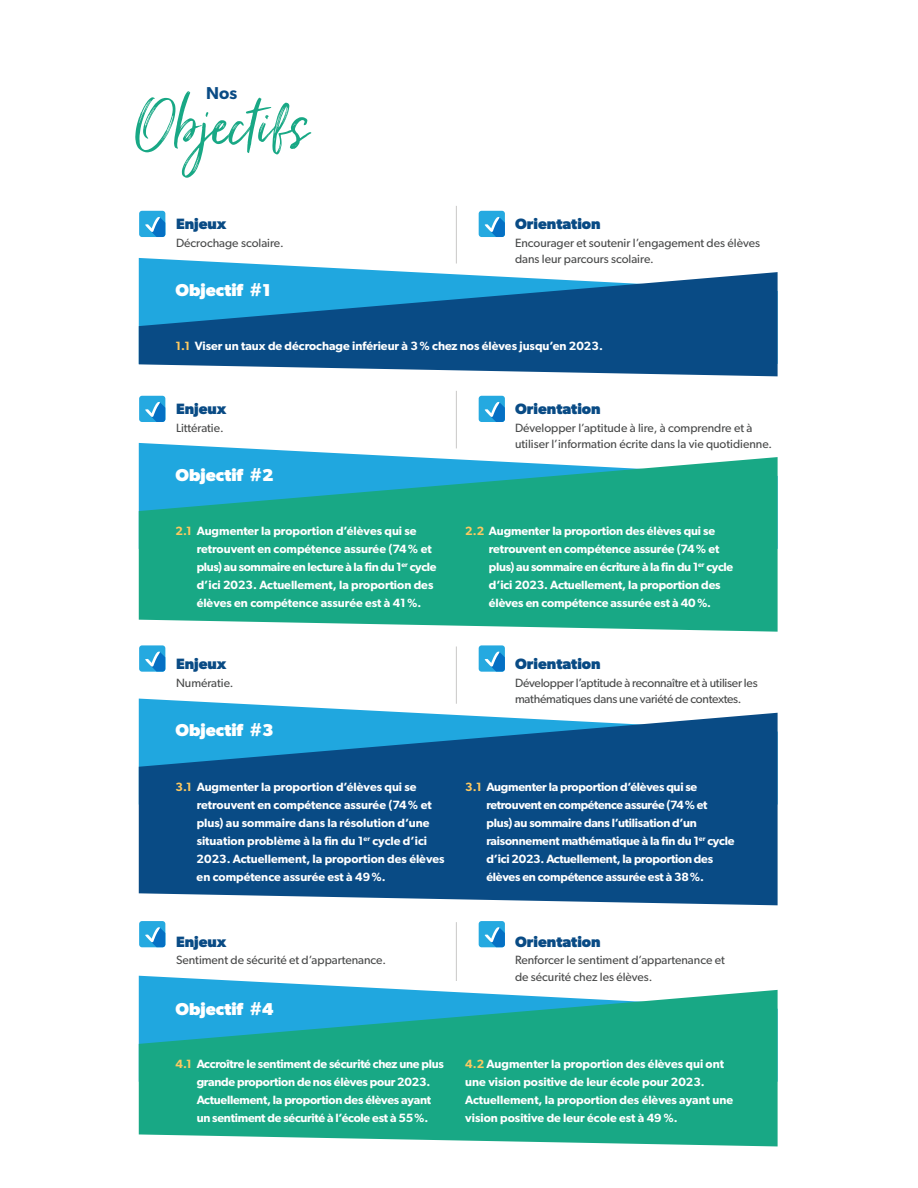
<style>
.page{position:relative;width:918px;height:1188px;background:#fff}
.page>*{position:absolute;margin:0;border:0;box-sizing:border-box;transform-origin:0 0}
.t1{font:79.5px "Just Lovely";color:#18a885}
.t2{font:700 17.25px "Gibson";color:#fff}
.t3{font:600 17.25px "Gibson";color:#094b85}
.t4{font:700 15px "Gibson";color:#094b85}
.t5{font:600 12px/18px "Gibson";letter-spacing:-.01em;color:#fff}
.t6{font:12px/16.2px "Gibson";color:#494a4a}
.t7{font:12px/16.2px "Gibson";letter-spacing:-.02em;color:#494a4a}
.s1{color:#fec960}
</style>
<div class="page">
<div style="left:139px;top:211px;width:26px;height:26px;background:#25a9e0;border-radius:3px"></div>
<svg style="left:145px;top:217px;width:20px;height:20px"></svg>
<div style="left:479px;top:211px;width:26px;height:26px;background:#25a9e0;border-radius:3px"></div>
<svg style="left:484px;top:217px;width:21px;height:20px"></svg>
<hr style="left:456px;top:206px;width:1px;height:58px;background:#c9c8c7">
<svg style="left:139px;top:258px;width:318px;height:14px"></svg>
<svg style="left:139px;top:272px;width:639px;height:104px;background:#236fa4"></svg>
<div style="left:139px;top:396px;width:26px;height:26px;background:#25a9e0;border-radius:3px"></div>
<svg style="left:145px;top:402px;width:20px;height:20px"></svg>
<div style="left:479px;top:396px;width:26px;height:26px;background:#25a9e0;border-radius:3px"></div>
<svg style="left:484px;top:402px;width:21px;height:20px"></svg>
<hr style="left:456px;top:391px;width:1px;height:57px;background:#c9c8c7">
<svg style="left:139px;top:443px;width:318px;height:14px"></svg>
<svg style="left:139px;top:457px;width:639px;height:175px;background:#26ac98"></svg>
<hr style="left:456px;top:922px;width:1px;height:59px;background:#c9c8c7">
<svg style="left:139px;top:976px;width:639px;height:14px"></svg>
<svg style="left:139px;top:990px;width:639px;height:156px;background:#26ac99"></svg>
<div style="left:139px;top:645px;width:26px;height:27px;background:#25a9e0;border-radius:3px"></div>
<svg style="left:145px;top:651px;width:20px;height:21px"></svg>
<div style="left:479px;top:645px;width:26px;height:27px;background:#25a9e0;border-radius:3px"></div>
<svg style="left:484px;top:651px;width:21px;height:21px"></svg>
<hr style="left:456px;top:646px;width:1px;height:58px;background:#c9c8c7">
<svg style="left:139px;top:699px;width:639px;height:14px"></svg>
<svg style="left:139px;top:713px;width:639px;height:192px;background:#175e95"></svg>
<div style="left:139px;top:921px;width:26px;height:26px;background:#25a9e0;border-radius:3px"></div>
<svg style="left:145px;top:927px;width:20px;height:20px"></svg>
<div style="left:479px;top:921px;width:26px;height:26px;background:#25a9e0;border-radius:3px"></div>
<svg style="left:484px;top:927px;width:21px;height:20px"></svg>
<h2 class="t3" style="left:206px;top:82px;width:32px">Nos</h2>
<h1 class="t1" style="left:134px;top:76px;width:176px">Objectifs</h1>
<p class="t4" style="left:176px;top:215px;width:52px">Enjeux</p>
<p class="t4" style="left:515px;top:215px;width:87px">Orientation</p>
<p class="t6" style="left:176px;top:234px;width:109px">Décrochage scolaire.</p>
<p class="t6" style="left:515px;top:234px;width:246px">Encourager et soutenir l’engagement des élèves dans leur parcours scolaire.</p>
<h2 class="t2" style="left:176px;top:279px;width:97px">Objectif #1</h2>
<p class="t5" style="left:176px;top:337px;width:429px"><span class="s1">1.1</span> Viser un taux de décrochage inférieur à 3% chez nos élèves jusqu’en 2023.</p>
<p class="t4" style="left:176px;top:400px;width:52px">Enjeux</p>
<p class="t4" style="left:515px;top:400px;width:87px">Orientation</p>
<p class="t6" style="left:176px;top:419px;width:49px">Littératie.</p>
<p class="t6" style="left:515px;top:419px;width:259px">Développer l’aptitude à lire, à comprendre et à utiliser l’information écrite dans la vie quotidienne.</p>
<h2 class="t2" style="left:176px;top:464px;width:100px">Objectif #2</h2>
<p class="t5" style="left:197px;top:522px;width:241px;text-indent:-21px"><span class="s1">2.1</span> Augmenter la proportion d’élèves qui se retrouvent en compétence assurée (74% et plus) au sommaire en lecture à la fin du 1<sup>er</sup> cycle d’ici 2023. Actuellement, la proportion des élèves en compétence assurée est à 41%.</p>
<p class="t5" style="left:489px;top:522px;width:246px;text-indent:-24px"><span class="s1">2.2</span> Augmenter la proportion des élèves qui se retrouvent en compétence assurée (74% et plus) au sommaire en écriture à la fin du 1<sup>er</sup> cycle d’ici 2023. Actuellement, la proportion des élèves en compétence assurée est à 40%.</p>
<p class="t4" style="left:176px;top:655px;width:52px">Enjeux</p>
<p class="t4" style="left:515px;top:655px;width:87px">Orientation</p>
<p class="t6" style="left:176px;top:675px;width:59px">Numératie.</p>
<p class="t7" style="left:515px;top:675px;width:244px">Développer l’aptitude à reconnaître et à utiliser les mathématiques dans une variété de contextes.</p>
<h2 class="t2" style="left:176px;top:720px;width:100px">Objectif #3</h2>
<p class="t5" style="left:197px;top:778px;width:249px;text-indent:-21px"><span class="s1">3.1</span> Augmenter la proportion d’élèves qui se retrouvent en compétence assurée (74% et plus) au sommaire dans la résolution d’une situation problème à la fin du 1<sup>er</sup> cycle d’ici 2023. Actuellement, la proportion des élèves en compétence assurée est à 49%.</p>
<p class="t5" style="left:486px;top:778px;width:250px;text-indent:-21px"><span class="s1">3.1</span> Augmenter la proportion d’élèves qui se retrouvent en compétence assurée (74% et plus) au sommaire dans l’utilisation d’un raisonnement mathématique à la fin du 1<sup>er</sup> cycle d’ici 2023. Actuellement, la proportion des élèves en compétence assurée est à 38%.</p>
<p class="t4" style="left:176px;top:933px;width:52px">Enjeux</p>
<p class="t4" style="left:515px;top:933px;width:87px">Orientation</p>
<p class="t6" style="left:176px;top:952px;width:212px">Sentiment de sécurité et d’appartenance.</p>
<p class="t6" style="left:515px;top:952px;width:211px">Renforcer le sentiment d’appartenance et de sécurité chez les élèves.</p>
<h2 class="t2" style="left:176px;top:999px;width:100px">Objectif #4</h2>
<p class="t5" style="left:197px;top:1055px;width:249px;text-indent:-21px"><span class="s1">4.1</span> Accroître le sentiment de sécurité chez une plus grande proportion de nos élèves pour 2023.<br>Actuellement, la proportion des élèves ayant un sentiment de sécurité à l’école est à 55%.</p>
<p class="t5" style="left:465px;top:1055px;width:269px"><span class="s1">4.2</span> Augmenter la proportion des élèves qui ont une vision positive de leur école pour 2023.<br>Actuellement, la proportion des élèves ayant une vision positive de leur école est à 49%.</p>
</div>
